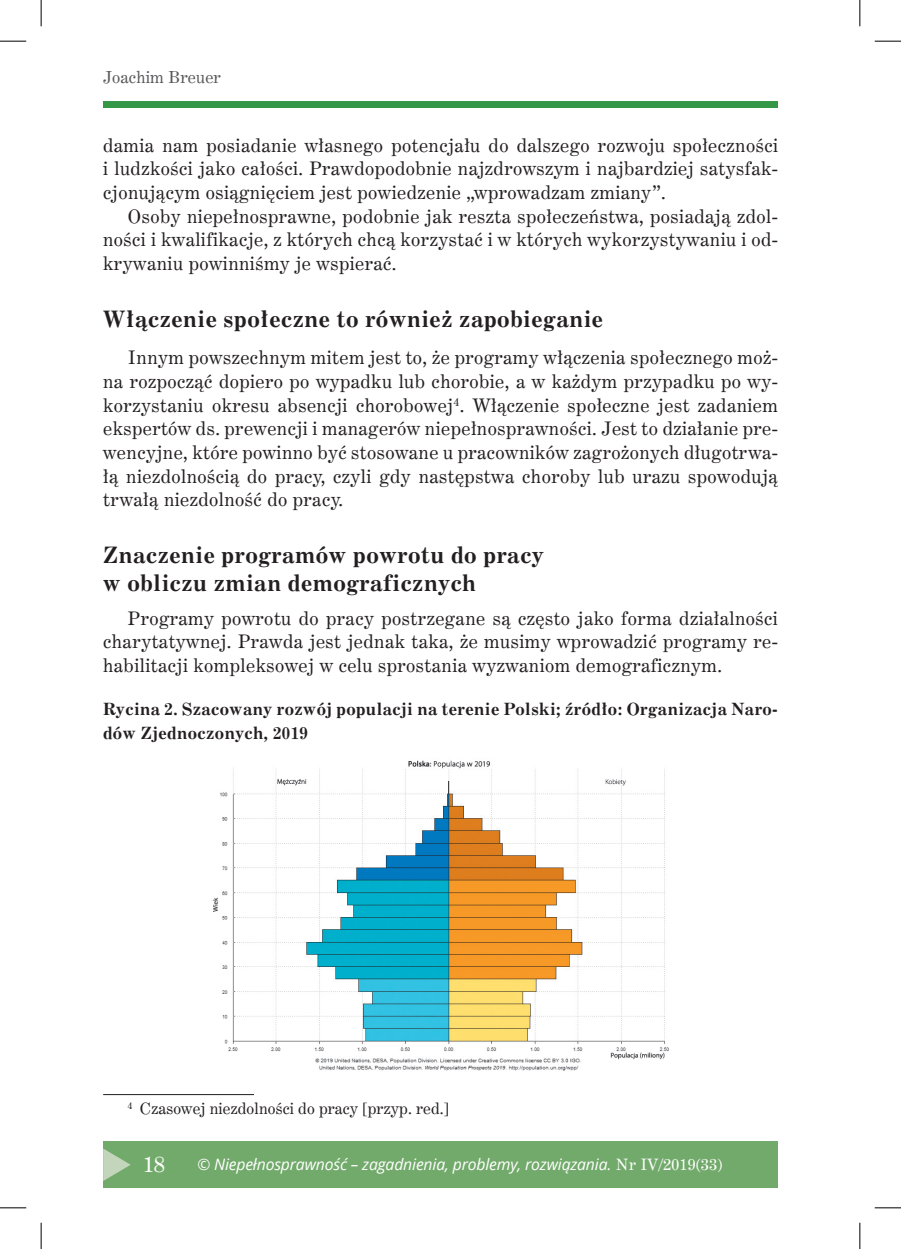
<style>
.page{position:relative;width:901px;height:1249px;background:#fff}
.page>*{position:absolute;margin:0;border:0;box-sizing:border-box;transform-origin:0 0}
.t1{font:22.75px/27.3px "Century Expd EU Bold";letter-spacing:.025em;color:#231f20}
.t2{font:21.88px "Century Expd EU Normal";color:#fff}
.t3{font:18.72px/23.6px "Century Expd EU Normal";letter-spacing:.025em;color:#231f20;text-align:justify}
.t4{font:16.97px/23.6px "Century Expd EU Bold";letter-spacing:.025em;color:#231f20}
.t5{font:16.62px "Century Expd EU Normal";letter-spacing:.01em;color:#57585a}
.t6{font:italic 15.75px "Open Sans";letter-spacing:-.01em;color:#fff}
.t7{font:15.75px "Century Expd EU Normal";letter-spacing:.01em;color:#231f20}
.s1{font-family:"Century Expd EU Normal";font-style:normal}
</style>
<div class="page">
<div style="left:103px;top:1140px;width:675px;height:47px;background:#72aa6b"></div>
<div style="left:103px;top:101px;width:675px;height:7px;background:#359847"></div>
<svg style="left:103px;top:1148px;width:28px;height:32px"></svg>
<img style="left:212px;top:760px;width:457px;height:311px">
<hr style="left:103px;top:1093px;width:151px;height:1px;background:#231f20">
<svg style="left:0;top:41px;width:26px;height:1px"></svg>
<svg style="left:875px;top:41px;width:26px;height:1px"></svg>
<svg style="left:0;top:1207px;width:26px;height:1px"></svg>
<svg style="left:875px;top:1207px;width:26px;height:1px"></svg>
<svg style="left:41px;top:0;width:1px;height:26px"></svg>
<svg style="left:41px;top:1222px;width:1px;height:26px"></svg>
<svg style="left:859px;top:0;width:1px;height:26px"></svg>
<svg style="left:859px;top:1222px;width:1px;height:26px"></svg>
<p class="t5" style="left:103px;top:66px;width:119px">Joachim Breuer</p>
<p class="t3" style="left:103px;top:134px;width:676px">damia nam posiadanie własnego potencjału do dalszego rozwoju społeczności i ludzkości jako całości. Prawdopodobnie najzdrowszym i najbardziej satysfak&shy;cjonującym osiągnięciem jest powiedzenie „wprowadzam zmiany”.</p>
<p class="t3" style="left:103px;top:205px;width:676px;text-indent:25px">Osoby niepełnosprawne, podobnie jak reszta społeczeństwa, posiadają zdol&shy;ności i kwalifikacje, z których chcą korzystać i w których wykorzystywaniu i od&shy;krywaniu powinniśmy je wspierać.</p>
<p class="t1" style="left:103px;top:306px;width:501px">Włączenie społeczne to również zapobieganie</p>
<p class="t3" style="left:103px;top:346px;width:676px;text-indent:25px">Innym powszechnym mitem jest to, że programy włączenia społecznego moż&shy;na rozpocząć dopiero po wypadku lub chorobie, a w każdym przypadku po wy&shy;korzystaniu okresu absencji chorobowej<sup>4</sup>. Włączenie społeczne jest zadaniem ekspertów ds. prewencji i managerów niepełnosprawności. Jest to działanie pre&shy;wencyjne, które powinno być stosowane u pracowników zagrożonych długotrwa&shy;łą niezdolnością do pracy, czyli gdy następstwa choroby lub urazu spowodują trwałą niezdolność do pracy.</p>
<p class="t1" style="left:103px;top:542px;width:442px">Znaczenie programów powrotu do pracy w obliczu zmian demograficznych</p>
<p class="t3" style="left:103px;top:606px;width:676px;text-indent:25px">Programy powrotu do pracy postrzegane są często jako forma działalności charytatywnej. Prawda jest jednak taka, że musimy wprowadzić programy re&shy;habilitacji kompleksowej w celu sprostania wyzwaniom demograficznym.</p>
<p class="t4" style="left:103px;top:698px;width:676px">Rycina 2. Szacowany rozwój populacji na terenie Polski; źródło: Organizacja Naro&shy;dów Zjednoczonych, 2019</p>
<p class="t7" style="left:128px;top:1097px;width:322px"><sup>4</sup> Czasowej niezdolności do pracy [przyp. red.]</p>
<p class="t2" style="left:143px;top:1150px;width:23px">18</p>
<p class="t6" style="left:197px;top:1153px;width:527px">© Niepełnosprawność – zagadnienia, problemy, rozwiązania. <span class="s1">Nr IV/2019(33)</span></p>
</div>
